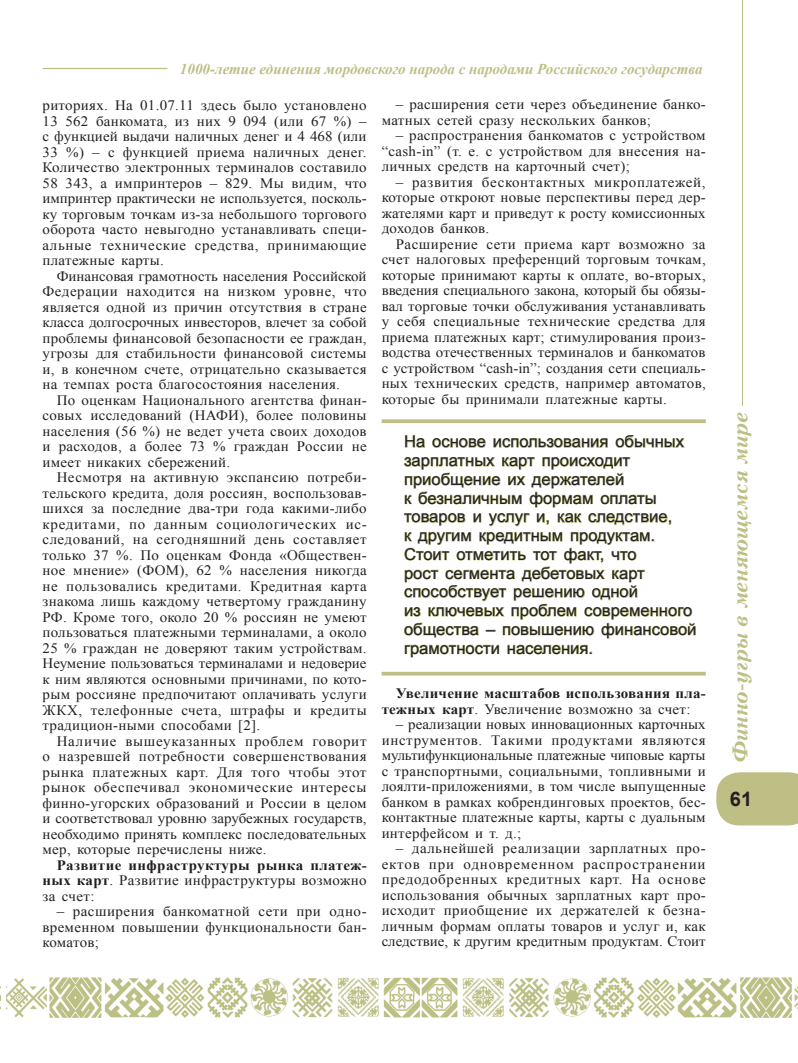
<style>
.page{position:relative;width:798px;height:1063px;background:#fff}
.page>*{position:absolute;margin:0;border:0;box-sizing:border-box;transform-origin:0 0}
.Рубрика{font:italic 700 20px "Peterburg";letter-spacing:-.01em;color:#bdbf85}
.t1{font:700 20px "Arial";color:#231f20}
.Цитата{font:16.25px/18.8px "Arial";color:#231f20}
.Подпись_к_фото{font:italic 700 15px "Times New Roman";color:#bdbf85}
.Текст_научн{font:14.38px/15.5px "Times New Roman";letter-spacing:.02em;color:#231f20;text-align:justify;scale:1.04 1}
.Текст_научн-2{font:700 14.38px/15.5px "Times New Roman";letter-spacing:.015em;color:#231f20;text-align:justify;scale:1.04 1}
.s1{font-weight:400}
</style>
<div class="page">
<img style="left:0;top:986px;width:1px;height:24px">
<img style="left:7px;top:978px;width:790px;height:39px">
<svg style="left:381px;top:419px;width:324px;height:5px;fill:#bdbf85"></svg>
<div style="left:381px;top:671px;width:324px;height:5px;background:#bdbf85"></div>
<svg style="left:404px;top:435px;width:21px;height:13px"></svg>
<svg style="left:432px;top:438px;width:54px;height:10px"></svg>
<svg style="left:493px;top:438px;width:114px;height:10px"></svg>
<svg style="left:615px;top:435px;width:70px;height:13px"></svg>
<svg style="left:403px;top:457px;width:292px;height:201px"></svg>
<hr style="left:43px;top:68px;width:124px;height:1px;background:#bdbf85">
<hr style="left:741px;top:0;width:1px;height:406px;background:#bdbf85">
<svg style="left:716px;top:772px;width:81px;height:53px;background:#c0c28c"></svg>
<p class="Подпись_к_фото" style="left:180px;top:58px;width:524px">1000-летие единения мордовского народа с народами Российского государства</p>
<p class="Текст_научн" style="left:43px;top:97px;width:313px">риториях. На 01.07.11 здесь было установлено 13 562 банкомата, из них 9 094 (или 67 %) – с функцией выдачи наличных денег и 4 468 (или 33 %) – с функцией приема наличных денег.<br>Количество электронных терминалов составило 58 343, а импринтеров – 829. Мы видим, что импринтер практически не используется, посколь&shy;ку торговым точкам из-за небольшого торгового оборота часто невыгодно устанавливать специ&shy;альные технические средства, принимающие платежные карты.</p>
<p class="Текст_научн" style="left:43px;top:268px;width:313px;text-indent:14px">Финансовая грамотность населения Российской Федерации находится на низком уровне, что является одной из причин отсутствия в стране класса долгосрочных инвесторов, влечет за собой проблемы финансовой безопасности ее граждан, угрозы для стабильности финансовой системы и, в конечном счете, отрицательно сказывается на темпах роста благосостояния населения.</p>
<p class="Текст_научн" style="left:43px;top:392px;width:313px;text-indent:14px">По оценкам Национального агентства финан&shy;совых исследований (НАФИ), более половины населения (56 %) не ведет учета своих доходов и расходов, а более 73 % граждан России не имеет никаких сбережений.</p>
<p class="Текст_научн" style="left:43px;top:469px;width:313px;text-indent:14px">Несмотря на активную экспансию потреби&shy;тельского кредита, доля россиян, воспользовав&shy;шихся за последние два-три года какими-либо кредитами, по данным социологических ис&shy;следований, на сегодняшний день составляет только 37 %. По оценкам Фонда «Обществен&shy;ное мнение» (ФОМ), 62 % населения никогда не пользовались кредитами. Кредитная карта знакома лишь каждому четвертому гражданину РФ. Кроме того, около 20 % россиян не умеют пользоваться платежными терминалами, а около 25 % граждан не доверяют таким устройствам.<br>Неумение пользоваться терминалами и недоверие к ним являются основными причинами, по кото&shy;рым россияне предпочитают оплачивать услуги ЖКХ, телефонные счета, штрафы и кредиты традицион-ными способами [2].</p>
<p class="Текст_научн" style="left:43px;top:733px;width:313px;text-indent:14px">Наличие вышеуказанных проблем говорит о назревшей потребности совершенствования рынка платежных карт. Для того чтобы этот рынок обеспечивал экономические интересы финно-угорских образований и России в целом и соответствовал уровню зарубежных государств, необходимо принять комплекс последовательных мер, которые перечислены ниже.</p>
<p class="Текст_научн-2" style="left:43px;top:857px;width:313px;text-indent:14px">Развитие инфраструктуры рынка платеж&shy;ных карт<span class="s1">. Развитие инфраструктуры возможно за счет:</span></p>
<p class="Текст_научн" style="left:43px;top:903px;width:313px;text-indent:14px">– расширения банкоматной сети при одно&shy;временном повышении функциональности бан&shy;коматов;</p>
<p class="Текст_научн" style="left:381px;top:96px;width:313px;text-indent:14px">– расширения сети через объединение банко&shy;матных сетей сразу нескольких банков;</p>
<p class="Текст_научн" style="left:381px;top:127px;width:313px;text-indent:14px">– распространения банкоматов с устройством “сash-in” (т. е. с устройством для внесения на&shy;личных средств на карточный счет);</p>
<p class="Текст_научн" style="left:381px;top:174px;width:313px;text-indent:14px">– развития бесконтактных микроплатежей, которые откроют новые перспективы перед дер&shy;жателями карт и приведут к росту комиссионных доходов банков.</p>
<p class="Текст_научн" style="left:381px;top:236px;width:313px;text-indent:14px">Расширение сети приема карт возможно за счет налоговых преференций торговым точкам, которые принимают карты к оплате, во-вторых, введения специального закона, который бы обязы&shy;вал торговые точки обслуживания устанавливать у себя специальные технические средства для приема платежных карт; стимулирования произ&shy;водства отечественных терминалов и банкоматов с устройством “cash-in”; создания сети специаль&shy;ных технических средств, например автоматов, которые бы принимали платежные карты.</p>
<p class="Цитата" style="left:404px;top:433px;width:294px">На основе использования обычных зарплатных карт происходит приобщение их держателей<br>к безналичным формам оплаты товаров и услуг и, как следствие,<br>к другим кредитным продуктам.<br>Стоит отметить тот факт, что<br>рост сегмента дебетовых карт способствует решению одной<br>из ключевых проблем современного общества – повышению финансовой грамотности населения.</p>
<p class="Текст_научн-2" style="left:381px;top:685px;width:313px;text-indent:14px">Увеличение масштабов использования пла&shy;тежных карт<span class="s1">. Увеличение возможно за счет:</span></p>
<p class="Текст_научн" style="left:381px;top:716px;width:313px;text-indent:14px">– реализации новых инновационных карточных инструментов. Такими продуктами являются мультифункциональные платежные чиповые карты с транспортными, социальными, топливными и лоялти-приложениями, в том числе выпущенные банком в рамках кобрендинговых проектов, бес&shy;контактные платежные карты, карты с дуальным интерфейсом и т. д.;</p>
<p class="Текст_научн" style="left:381px;top:840px;width:313px;text-indent:14px">– дальнейшей реализации зарплатных про&shy;ектов при одновременном распространении предодобренных кредитных карт. На основе использования обычных зарплатных карт про&shy;исходит приобщение их держателей к безна&shy;личным формам оплаты товаров и услуг и, как следствие, к другим кредитным продуктам. Стоит</p>
<p class="Рубрика" style="left:727px;top:763px;width:353px;rotate:-90deg">Финно-угры в меняющемся мире</p>
<p class="t1" style="left:729px;top:786px;width:24px">61</p>
</div>
